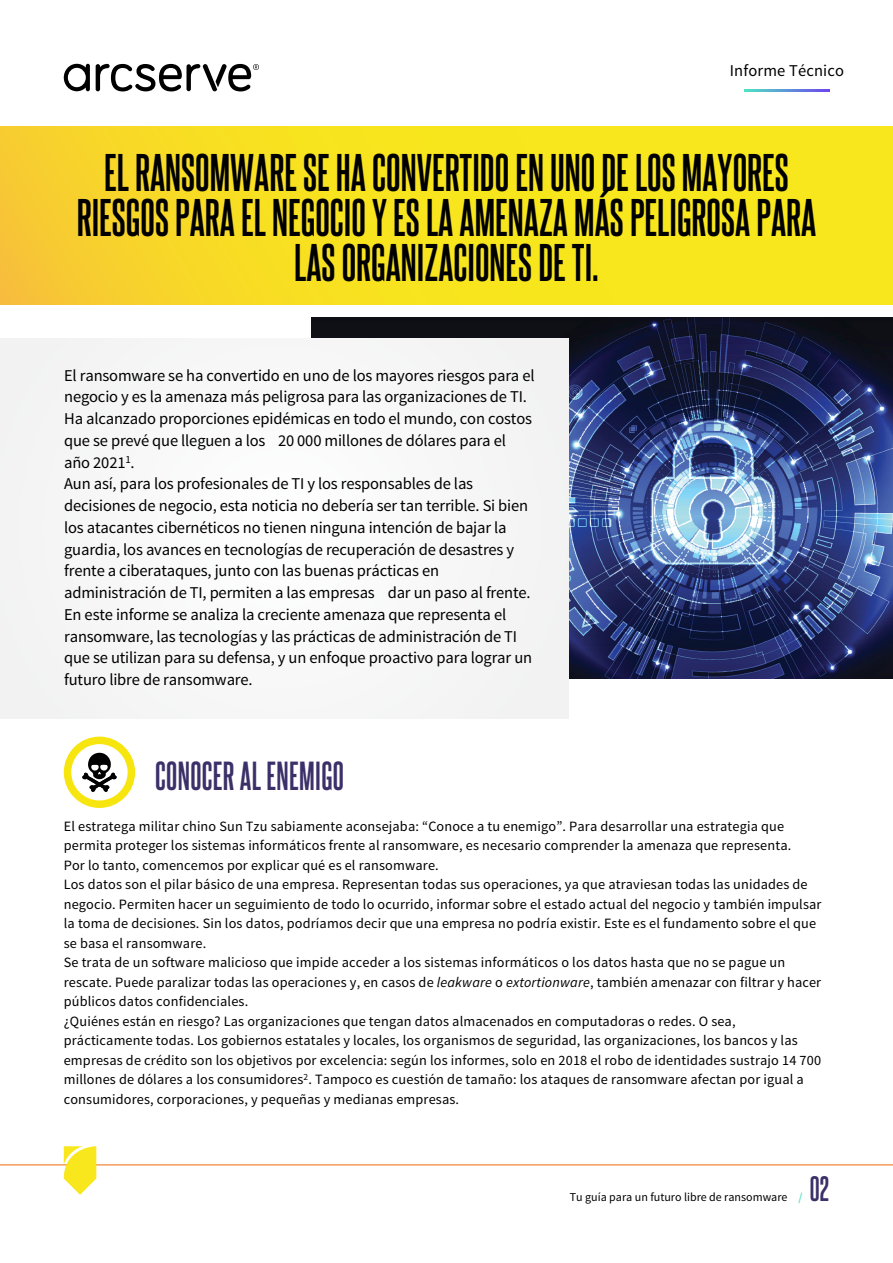
<style>
.page{position:relative;width:893px;height:1263px;background:#fff}
.page>*{position:absolute;margin:0;border:0;box-sizing:border-box;transform-origin:0 0}
.t1{font:700 45px/45px "Steelfish Rg";color:#000;text-align:center}
.t2{font:700 34.5px "Steelfish Rg";letter-spacing:.01em;color:#3b3068}
.t3{font:700 30px "Steelfish Rg";color:#3b3068}
.t4{font:16.5px/21.8px "Source Sans Pro";letter-spacing:-.01em;color:#000}
.t5{font:16.5px "Source Sans Pro";letter-spacing:.01em;color:#000}
.t6{font:14.25px/19.5px "Source Sans Pro";letter-spacing:.01em;color:#000}
.t7{font:12px "Source Sans Pro";color:#000}
.s1{font-style:italic}
.s2{font-weight:600;color:#50e3c2}
</style>
<div class="page">
<hr style="left:0;top:1164px;width:893px;height:1px;background:#f59a5d">
<svg style="left:64px;top:1146px;width:32px;height:49px"></svg>
<svg style="left:64px;top:64px;width:26px;height:27px"></svg>
<svg style="left:96px;top:64px;width:163px;height:27px"></svg>
<div style="left:0;top:126px;width:893px;height:179px;background:linear-gradient(to right,#f8d32b,#f8ee17)"></div>
<img style="left:312px;top:317px;width:581px;height:362px">
<div style="left:0;top:338px;width:568px;height:380px;background:#f7f7f7"></div>
<svg style="left:64px;top:737px;width:71px;height:71px"></svg>
<svg style="left:745px;top:90px;width:84px;height:1px"></svg>
<p class="t5" style="left:730px;top:60px;width:116px">Informe Técnico</p>
<h1 class="t1" style="left:77px;top:149px;width:741px">EL RANSOMWARE SE HA CONVERTIDO EN UNO DE LOS MAYORES<br>RIESGOS PARA EL NEGOCIO Y ES LA AMENAZA MÁS PELIGROSA PARA<br>LAS ORGANIZACIONES DE TI.</h1>
<p class="t4" style="left:64px;top:365px;width:472px">El ransomware se ha convertido en uno de los mayores riesgos para el negocio y es la amenaza más peligrosa para las organizaciones de TI.<br>Ha alcanzado proporciones epidémicas en todo el mundo, con costos que se prevé que lleguen a los 20 000 millones de dólares para el año 2021<sup>1</sup>.<br>Aun así, para los profesionales de TI y los responsables de las decisiones de negocio, esta noticia no debería ser tan terrible. Si bien los atacantes cibernéticos no tienen ninguna intención de bajar la guardia, los avances en tecnologías de recuperación de desastres y frente a ciberataques, junto con las buenas prácticas en administración de TI, permiten a las empresas dar un paso al frente.<br>En este informe se analiza la creciente amenaza que representa el ransomware, las tecnologías y las prácticas de administración de TI que se utilizan para su defensa, y un enfoque proactivo para lograr un futuro libre de ransomware.</p>
<h2 class="t2" style="left:155px;top:755px;width:190px">CONOCER AL ENEMIGO</h2>
<p class="t6" style="left:64px;top:817px;width:759px">El estratega militar chino Sun Tzu sabiamente aconsejaba: “Conoce a tu enemigo”. Para desarrollar una estrategia que permita proteger los sistemas informáticos frente al ransomware, es necesario comprender la amenaza que representa.<br>Por lo tanto, comencemos por explicar qué es el ransomware.<br>Los datos son el pilar básico de una empresa. Representan todas sus operaciones, ya que atraviesan todas las unidades de negocio. Permiten hacer un seguimiento de todo lo ocurrido, informar sobre el estado actual del negocio y también impulsar la toma de decisiones. Sin los datos, podríamos decir que una empresa no podría existir. Este es el fundamento sobre el que se basa el ransomware.<br>Se trata de un software malicioso que impide acceder a los sistemas informáticos o los datos hasta que no se pague un rescate. Puede paralizar todas las operaciones y, en casos de <span class="s1">leakware</span> o <span class="s1">extortionware</span>, también amenazar con filtrar y hacer públicos datos confidenciales.<br>¿Quiénes están en riesgo? Las organizaciones que tengan datos almacenados en computadoras o redes. O sea, prácticamente todas. Los gobiernos estatales y locales, los organismos de seguridad, las organizaciones, los bancos y las empresas de crédito son los objetivos por excelencia: según los informes, solo en 2018 el robo de identidades sustrajo 14 700 millones de dólares a los consumidores<sup>2</sup>. Tampoco es cuestión de tamaño: los ataques de ransomware afectan por igual a consumidores, corporaciones, y pequeñas y medianas empresas.</p>
<p class="t7" style="left:570px;top:1189px;width:234px">Tu guía para un futuro libre de ransomware <span class="s2">/</span></p>
<h3 class="t3" style="left:810px;top:1170px;width:21px">02</h3>
</div>
